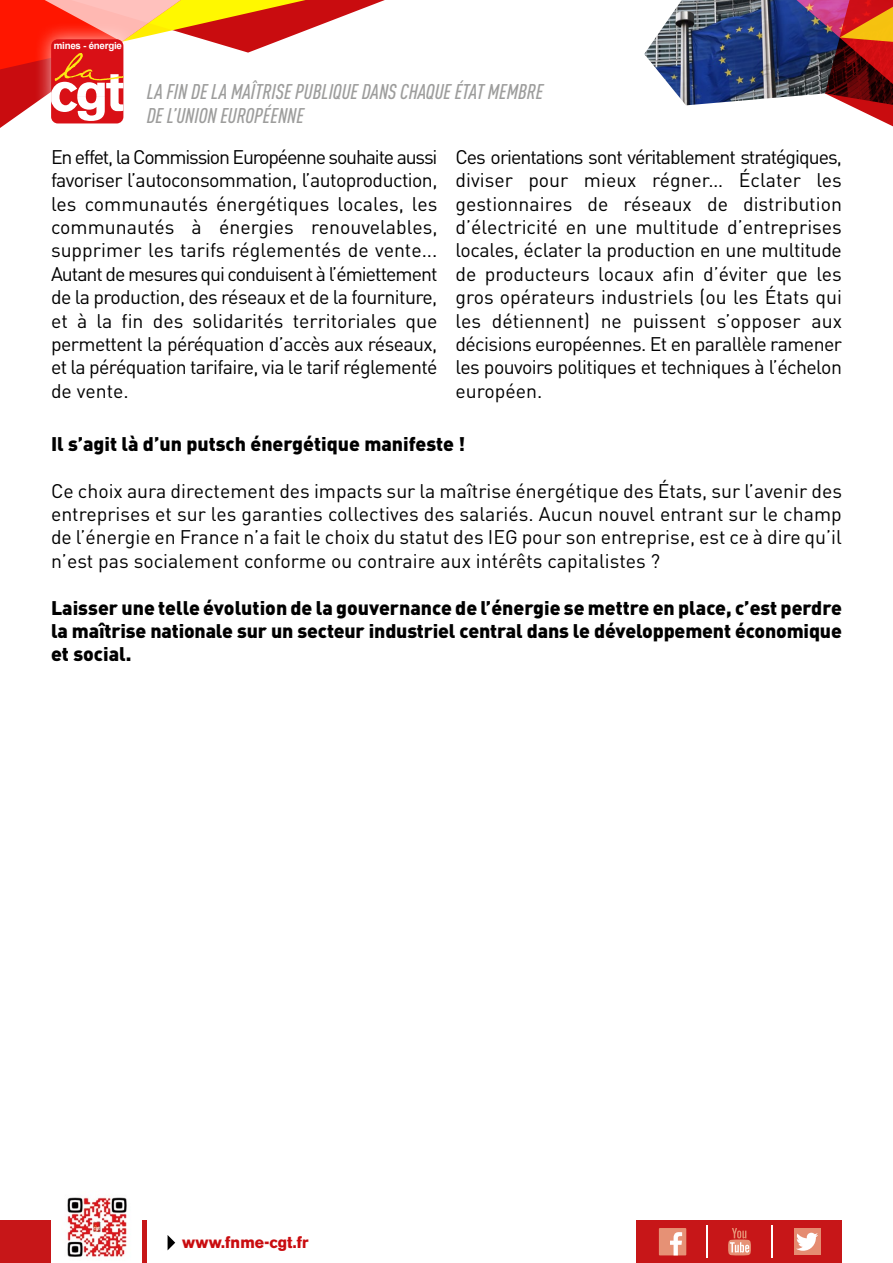
<style>
.page{position:relative;width:893px;height:1263px;background:#fff}
.page>*{position:absolute;margin:0;border:0;box-sizing:border-box;transform-origin:0 0}
.t1{font:italic 500 condensed 21px/24px "DIN Pro";color:#9d9d9c}
.t2{font:19.5px/23.4px "DIN Pro";letter-spacing:-.03em;color:#000;text-align:justify}
.t3{font:900 19.5px/23.4px "DIN Pro";letter-spacing:-.01em;color:#000;text-align:justify}
.t4{font:700 16.5px "AG Old Face";letter-spacing:.01em;color:#c90c0f}
.t5{font:700 9.75px "Arial";letter-spacing:-.025em;color:#fff}
</style>
<div class="page">
<svg style="left:168px;top:1235px;width:7px;height:15px"></svg>
<div style="left:636px;top:1220px;width:206px;height:43px;background:#c71618"></div>
<div style="left:659px;top:1228px;width:27px;height:27px;background:#e69175"></div>
<svg style="left:670px;top:1232px;width:12px;height:23px"></svg>
<svg style="left:728px;top:1228px;width:23px;height:27px"></svg>
<svg style="left:794px;top:1228px;width:26px;height:27px"></svg>
<hr style="left:706px;top:1225px;width:1px;height:33px;background:#fff">
<hr style="left:771px;top:1225px;width:2px;height:33px;background:#fff">
<hr style="left:142px;top:1220px;width:4px;height:43px;background:#c71618">
<img style="left:67px;top:1197px;width:60px;height:61px">
<div style="left:0;top:1220px;width:51px;height:43px;background:#c71618"></div>
<img style="left:644px;top:0;width:152px;height:105px">
<svg style="left:796px;top:0;width:97px;height:126px"></svg>
<svg style="left:0;top:0;width:385px;height:128px"></svg>
<p class="t5" style="left:54px;top:39px;width:70px">mines - énergie</p>
<p class="t1" style="left:147px;top:78px;width:398px">LA FIN DE LA MAÎTRISE PUBLIQUE DANS CHAQUE ÉTAT MEMBRE<br>DE L’UNION EUROPÉENNE</p>
<p class="t2" style="left:51px;top:143px;width:388px">En effet, la Commission Européenne souhaite aussi favoriser l’autoconsommation, l’autoproduction, les communautés énergétiques locales, les communautés à énergies renouvelables, supprimer les tarifs réglementés de vente...<br>Autant de mesures qui conduisent à l’émiettement de la production, des réseaux et de la fourniture, et à la fin des solidarités territoriales que permettent la péréquation d’accès aux réseaux, et la péréquation tarifaire, via le tarif réglementé de vente.</p>
<p class="t2" style="left:455px;top:143px;width:388px">Ces orientations sont véritablement stratégiques, diviser pour mieux régner… Éclater les gestionnaires de réseaux de distribution d’électricité en une multitude d’entreprises locales, éclater la production en une multitude de producteurs locaux afin d’éviter que les gros opérateurs industriels (ou les États qui les détiennent) ne puissent s’opposer aux décisions européennes. Et en parallèle ramener les pouvoirs politiques et techniques à l’échelon européen.</p>
<p class="t3" style="left:51px;top:429px;width:416px">Il s’agit là d’un putsch énergétique manifeste !</p>
<p class="t2" style="left:51px;top:477px;width:792px">Ce choix aura directement des impacts sur la maîtrise énergétique des États, sur l’avenir des entreprises et sur les garanties collectives des salariés. Aucun nouvel entrant sur le champ de l’énergie en France n’a fait le choix du statut des IEG pour son entreprise, est ce à dire qu’il n’est pas socialement conforme ou contraire aux intérêts capitalistes ?</p>
<p class="t3" style="left:51px;top:593px;width:792px">Laisser une telle évolution de la gouvernance de l’énergie se mettre en place, c’est perdre la maîtrise nationale sur un secteur industriel central dans le développement économique et social.</p>
<p class="t4" style="left:182px;top:1232px;width:128px">www.fnme-cgt.fr</p>
</div>
